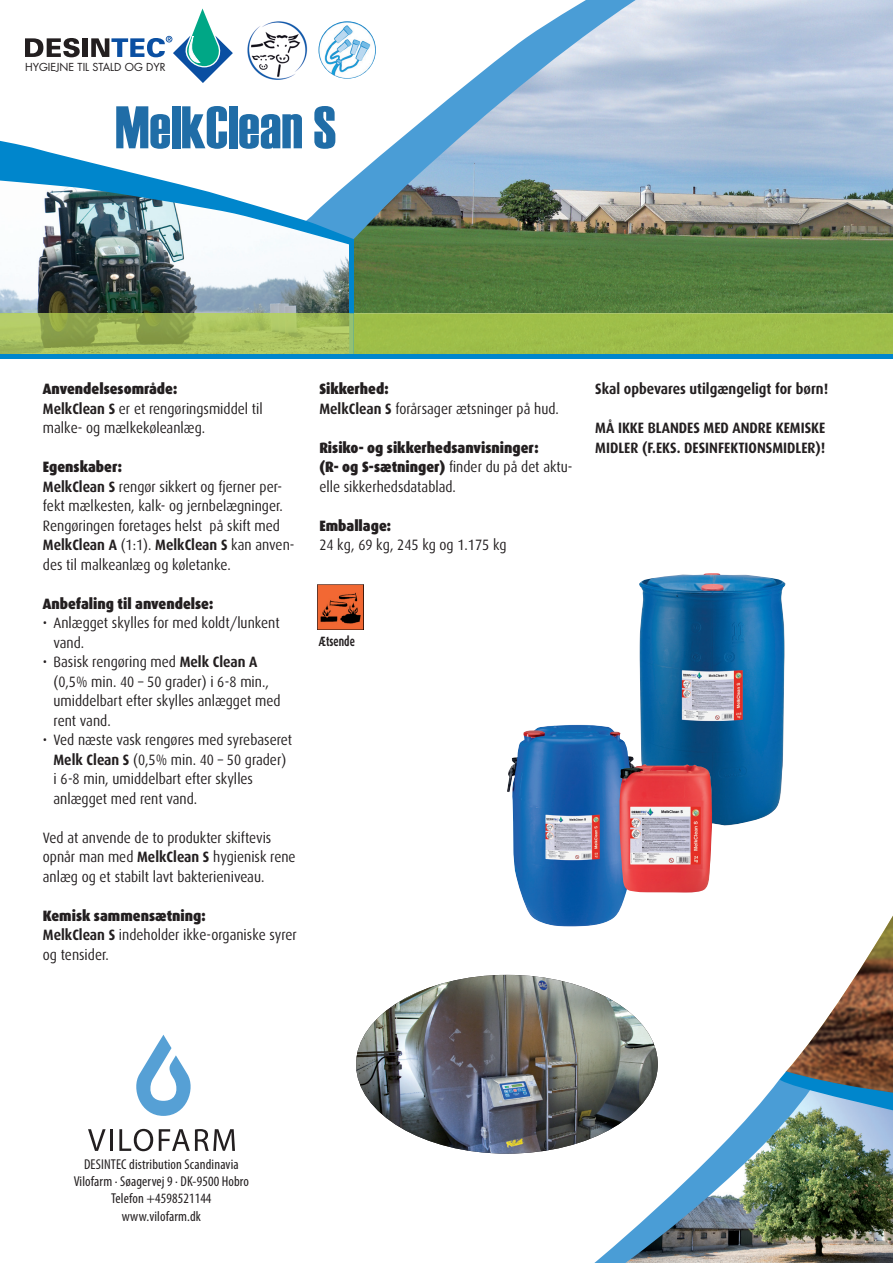
<style>
.page{position:relative;width:893px;height:1263px;background:#fff}
.page>*{position:absolute;margin:0;border:0;box-sizing:border-box;transform-origin:0 0}
.t1{font:60px "Haettenschweiler";color:#206da7}
.t2{font:15px/19.5px "Dax";color:#231f20;scale:.9 1}
.t3{font:900 15px/19.5px "Dax";color:#231f20;scale:.9 1}
.t4{font:700 15px/19.5px "Dax";color:#231f20;scale:.9 1}
.t5{font:condensed 14.25px/17.1px "Myriad Pro";letter-spacing:.01em;color:#231f20;text-align:center}
.t6{font:700 13.5px "Dax";color:#231f20;scale:.7 1}
.t7{font:10.8px "Futura";color:#231f20}
.s1{font-weight:900}
.s2{font-weight:700}
.s3{font-weight:400}
</style>
<div class="page">
<img style="left:354px;top:243px;width:539px;height:70px">
<img style="left:0;top:246px;width:349px;height:67px">
<svg style="left:354px;top:0;width:539px;height:243px;background:#a7bbc9"></svg>
<svg style="left:0;top:140px;width:354px;height:106px"></svg>
<img style="left:579px;top:915px;width:314px;height:348px">
<div style="left:349px;top:239px;width:5px;height:118px;background:#0086cc"></div>
<div style="left:354px;top:313px;width:539px;height:41px;background:#9ebe49"></div>
<img style="left:0;top:313px;width:349px;height:41px">
<svg style="left:349px;top:313px;width:5px;height:41px"></svg>
<div style="left:0;top:354px;width:893px;height:5px;background:#0086cc"></div>
<svg style="left:136px;top:1035px;width:55px;height:81px"></svg>
<svg style="left:88px;top:1129px;width:18px;height:22px"></svg>
<hr style="left:110px;top:1129px;width:3px;height:22px;background:#231f20">
<svg style="left:119px;top:1129px;width:34px;height:22px"></svg>
<svg style="left:159px;top:1129px;width:76px;height:22px"></svg>
<img style="left:318px;top:584px;width:45px;height:46px">
<img style="left:356px;top:975px;width:302px;height:179px">
<img style="left:639px;top:573px;width:146px;height:252px">
<img style="left:507px;top:725px;width:133px;height:201px">
<img style="left:619px;top:764px;width:93px;height:128px">
<img style="left:318px;top:21px;width:58px;height:58px;border-radius:29px">
<svg style="left:25px;top:38px;width:55px;height:19px"></svg>
<div style="left:83px;top:38px;width:5px;height:19px;background:#231f20"></div>
<svg style="left:91px;top:9px;width:142px;height:74px"></svg>
<img style="left:248px;top:21px;width:60px;height:59px">
<p class="t7" style="left:25px;top:60px;width:142px">HYGIEJNE TIL STALD OG DYR</p>
<h1 class="t1" style="left:115px;top:93px;width:223px">MelkClean S</h1>
<p class="t2" style="left:43px;top:379px;width:246px"><span class="s1">Anvendelsesområde:<br></span><span class="s2">MelkClean S</span> er et rengøringsmiddel til malke- og mælkekøleanlæg.</p>
<p class="t2" style="left:43px;top:457px;width:281px"><span class="s1">Egenskaber:<br></span><span class="s2">MelkClean S</span> rengør sikkert og fjerner per&shy;fekt mælkesten, kalk- og jernbelægninger.<br>Rengøringen foretages helst på skift med <span class="s2">MelkClean A</span> (1:1). <span class="s2">MelkClean S</span> kan anven&shy;des til malkeanlæg og køletanke.</p>
<p class="t3" style="left:43px;top:594px;width:191px">Anbefaling til anvendelse:</p>
<p class="t2" style="left:54px;top:613px;width:253px;text-indent:-11px">• Anlægget skylles for med koldt/lunkent vand.</p>
<p class="t2" style="left:54px;top:652px;width:254px;text-indent:-11px">• Basisk rengøring med <span class="s2">Melk Clean A </span>(0,5% min. 40 – 50 grader) i 6-8 min., umiddelbart efter skylles anlægget med rent vand.</p>
<p class="t2" style="left:54px;top:730px;width:267px;text-indent:-11px">• Ved næste vask rengøres med syrebaseret <span class="s2">Melk Clean S</span> (0,5% min. 40 – 50 grader) i 6-8 min, umiddelbart efter skylles anlægget med rent vand.</p>
<p class="t2" style="left:43px;top:828px;width:282px">Ved at anvende de to produkter skiftevis opnår man med <span class="s2">MelkClean S</span> hygienisk rene anlæg og et stabilt lavt bakterieniveau.</p>
<p class="t2" style="left:43px;top:906px;width:284px"><span class="s1">Kemisk sammensætning:<br></span><span class="s2">MelkClean S</span> indeholder ikke-organiske syrer og tensider.</p>
<p class="t2" style="left:319px;top:379px;width:268px"><span class="s1">Sikkerhed:<br></span><span class="s2">MelkClean S</span> forårsager ætsninger på hud.</p>
<p class="t3" style="left:319px;top:438px;width:283px">Risiko- og sikkerhedsanvisninger:<br>(R- og S-sætninger) <span class="s3">finder du på det aktu&shy;elle sikkerhedsdatablad.</span></p>
<p class="t3" style="left:319px;top:516px;width:81px">Emballage:</p>
<p class="t2" style="left:319px;top:535px;width:210px">24 kg, 69 kg, 245 kg og 1.175 kg</p>
<p class="t6" style="left:319px;top:634px;width:53px">Ætsende</p>
<p class="t4" style="left:595px;top:379px;width:260px">Skal opbevares utilgængeligt for børn!</p>
<p class="t4" style="left:595px;top:418px;width:257px">MÅ IKKE BLANDES MED ANDRE KEMISKE<br>MIDLER (F.EKS. DESINFEKTIONSMIDLER)!</p>
<p class="t5" style="left:74px;top:1156px;width:177px">DESINTEC distribution Scandinavia<br>Vilofarm · Søagervej 9 · DK-9500 Hobro<br>Telefon +4598521144 www.vilofarm.dk</p>
</div>
